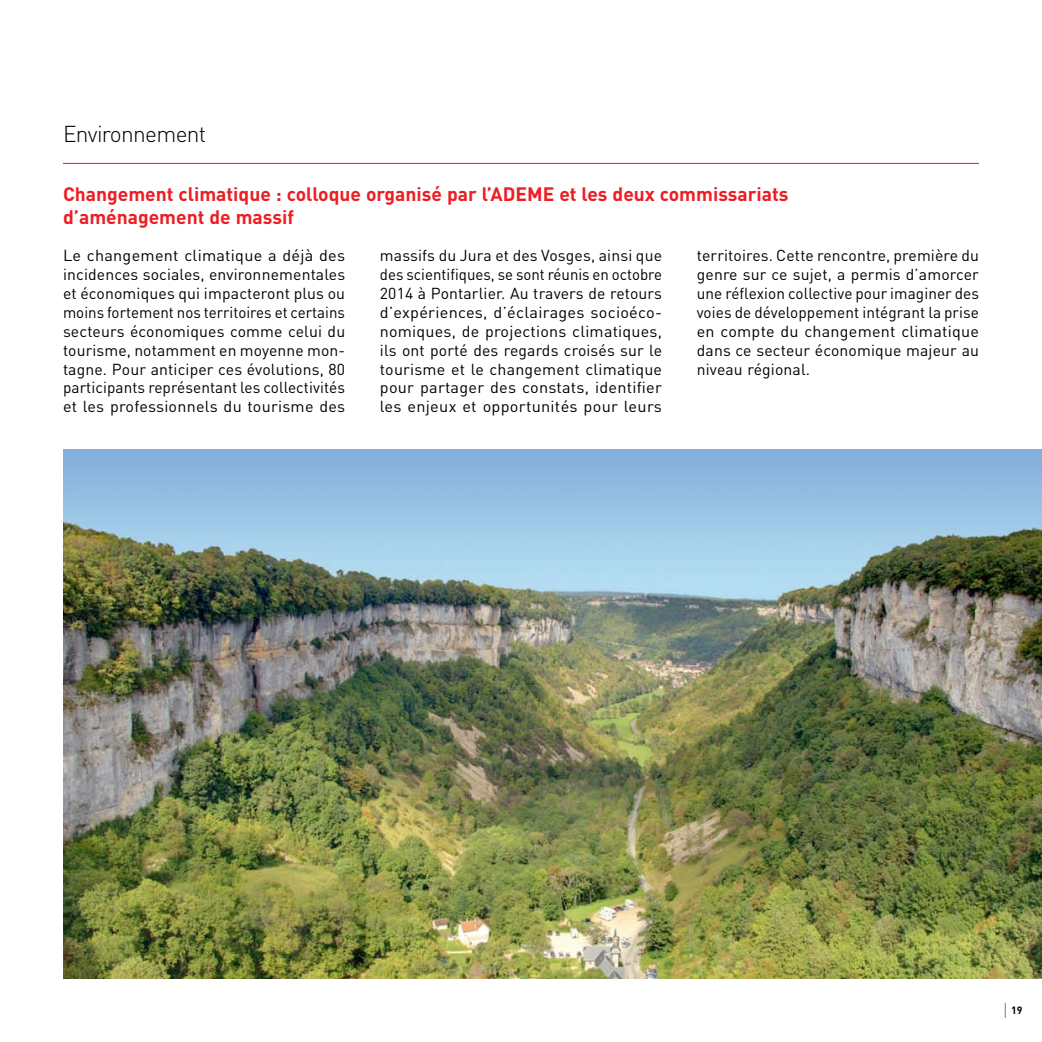
<style>
.page{position:relative;width:1042px;height:1042px;background:#fff}
.page>*{position:absolute;margin:0;border:0;box-sizing:border-box;transform-origin:0 0}
.t1{font:300 22.75px "DIN";letter-spacing:-.03em;color:#000}
.t2{font:700 19.25px "DIN";color:#ed1d24}
.t3{font:15.75px/18.9px "DIN";letter-spacing:.01em;color:#000;text-align:justify}
.t4{font:700 10.5px "DIN";color:#000}
</style>
<div class="page">
<img style="left:63px;top:449px;width:979px;height:530px">
<svg style="left:1005px;top:1003px;width:1px;height:15px"></svg>
<hr style="left:63px;top:163px;width:916px;height:1px;background:#ed1d24">
<h1 class="t1" style="left:63px;top:120px;width:145px">Environnement</h1>
<p class="t2" style="left:63px;top:182px;width:442px">Changement climatique : colloque organisé par l’ADEME</p>
<p class="t2" style="left:559px;top:182px;width:231px">et les deux commissariats</p>
<p class="t2" style="left:63px;top:205px;width:232px">d’aménagement de massif</p>
<p class="t3" style="left:63px;top:246px;width:284px">Le changement climatique a déjà des incidences sociales, environnementales et économiques qui impacteront plus ou moins fortement nos territoires et certains secteurs économiques comme celui du tourisme, notamment en moyenne mon&shy;tagne. Pour anticiper ces évolutions, 80 participants représentant les collectivités et les professionnels du tourisme des</p>
<p class="t3" style="left:380px;top:246px;width:284px">massifs du Jura et des Vosges, ainsi que des scientifiques, se sont réunis en octobre 2014 à Pontarlier. Au travers de retours d’expériences, d’éclairages socioéco&shy;nomiques, de projections climatiques, ils ont porté des regards croisés sur le tourisme et le changement climatique pour partager des constats, identifier les enjeux et opportunités pour leurs</p>
<p class="t3" style="left:697px;top:246px;width:284px">territoires. Cette rencontre, première du genre sur ce sujet, a permis d’amorcer une réflexion collective pour imaginer des voies de développement intégrant la prise en compte du changement climatique dans ce secteur économique majeur au niveau régional.</p>
<p class="t4" style="left:1011px;top:1003px;width:13px">19</p>
</div>
